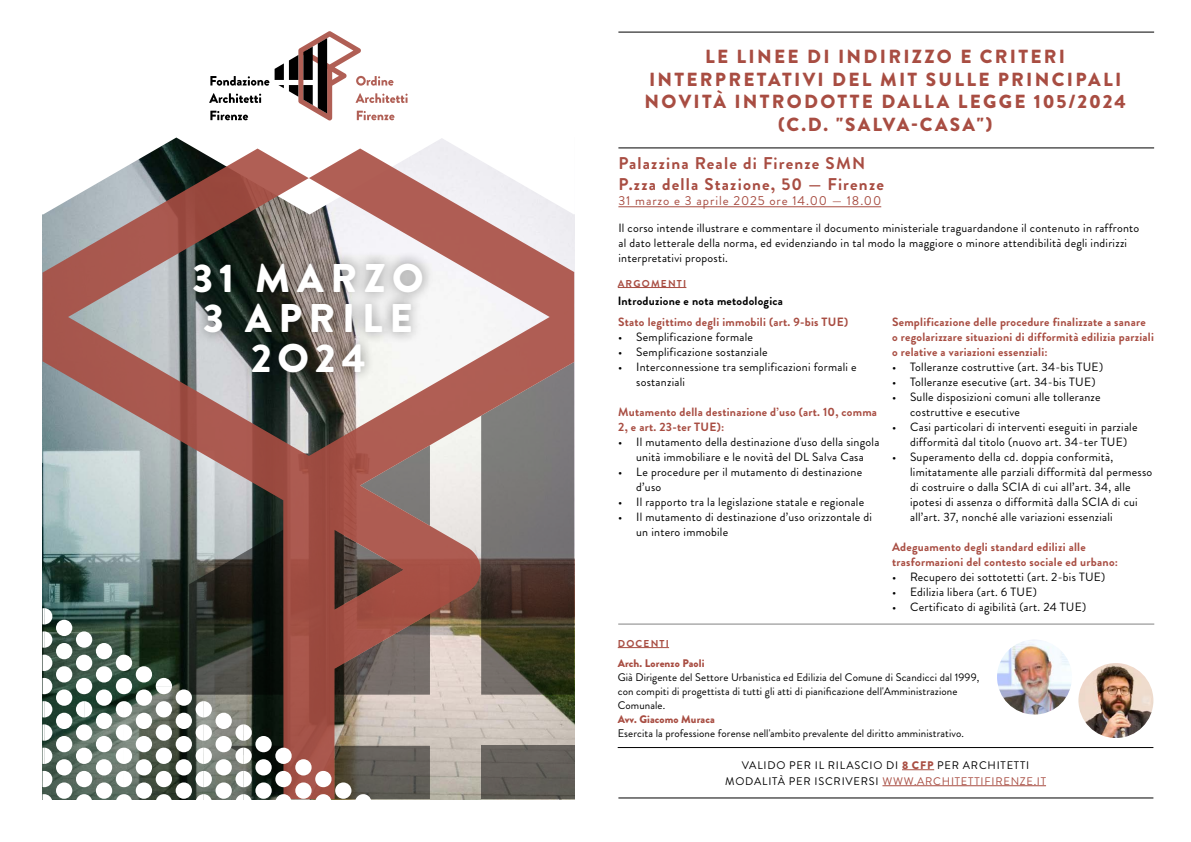
<style>
.page{position:relative;width:1191px;height:842px;background:#fff}
.page>*{position:absolute;margin:0;border:0;box-sizing:border-box;transform-origin:0 0}
.t1{font:900 40px/40px "Brandon Grotesque";letter-spacing:.17em;color:#fff;text-align:center}
.t2{font:900 19px/22.8px "Brandon Grotesque";letter-spacing:.12em;color:#a84d42;text-align:center}
.t3{font:700 17px/20.4px "Brandon Grotesque";letter-spacing:.07em;color:#a84d42}
.t4{font:13px "Brandon Grotesque";letter-spacing:.07em;color:#a84d42}
.t5{font:12px/15px "Brandon Grotesque";letter-spacing:.02em;color:#000}
.t6{font:700 12px/15px "Brandon Grotesque";letter-spacing:.02em;color:#a84d42}
.t7{font:700 12px "Brandon Grotesque";letter-spacing:.02em;color:#000}
.t8{font:11px/14px "Brandon Grotesque";letter-spacing:.01em;color:#000}
.t9{font:11px/16px "Brandon Grotesque";letter-spacing:.07em;color:#000;text-align:center}
.t10{font:900 11px "Brandon Grotesque";letter-spacing:.01em;color:#a84d42}
.t11{font:700 10px "Brandon Grotesque";letter-spacing:.12em;color:#a84d42}
.s1{font-weight:900;color:#a84d42}
.s2{color:#a84d42}
</style>
<div class="page">
<hr style="left:618px;top:32px;width:536px;height:1px;background:#000">
<hr style="left:618px;top:148px;width:536px;height:1px;background:#000">
<hr style="left:618px;top:797px;width:535px;height:1px;background:#000">
<hr style="left:617px;top:747px;width:536px;height:1px;background:#000">
<svg style="left:209px;top:31px;width:198px;height:89px"></svg>
<svg style="left:43px;top:148px;width:531px;height:651px;background:#9f8680"></svg>
<div style="left:295px;top:759px;width:16px;height:16px;background:#fff;border-radius:50%"></div>
<svg style="left:315px;top:746px;width:115px;height:54px;background:#766860"></svg>
<div style="left:295px;top:782px;width:16px;height:17px;background:#fff;border-radius:50%"></div>
<div style="left:96px;top:643px;width:16px;height:16px;background:#fff;border-radius:50%"></div>
<div style="left:96px;top:666px;width:16px;height:16px;background:#fff;border-radius:50%"></div>
<div style="left:96px;top:689px;width:16px;height:17px;background:#fff;border-radius:50%"></div>
<div style="left:96px;top:713px;width:16px;height:16px;background:#fff;border-radius:50%"></div>
<div style="left:96px;top:736px;width:16px;height:16px;background:#fff;border-radius:50%"></div>
<div style="left:96px;top:759px;width:16px;height:16px;background:#fff;border-radius:50%"></div>
<div style="left:96px;top:782px;width:16px;height:17px;background:#fff;border-radius:50%"></div>
<svg style="left:76px;top:631px;width:16px;height:17px"></svg>
<div style="left:56px;top:620px;width:16px;height:16px;background:#fff;border-radius:50%"></div>
<div style="left:56px;top:643px;width:16px;height:16px;background:#fff;border-radius:50%"></div>
<svg style="left:76px;top:655px;width:16px;height:16px"></svg>
<div style="left:56px;top:666px;width:16px;height:16px;background:#fff;border-radius:50%"></div>
<svg style="left:76px;top:678px;width:16px;height:16px"></svg>
<svg style="left:76px;top:701px;width:16px;height:16px"></svg>
<div style="left:56px;top:689px;width:16px;height:17px;background:#fff;border-radius:50%"></div>
<div style="left:76px;top:724px;width:16px;height:17px;background:#fff;border-radius:8px"></div>
<div style="left:56px;top:713px;width:16px;height:16px;background:#fff;border-radius:50%"></div>
<div style="left:76px;top:748px;width:16px;height:16px;background:#fff;border-radius:8px"></div>
<div style="left:56px;top:736px;width:16px;height:16px;background:#fff;border-radius:50%"></div>
<svg style="left:76px;top:771px;width:16px;height:16px"></svg>
<div style="left:56px;top:759px;width:16px;height:16px;background:#fff;border-radius:50%"></div>
<svg style="left:76px;top:794px;width:16px;height:6px"></svg>
<div style="left:56px;top:782px;width:16px;height:17px;background:#fff;border-radius:50%"></div>
<svg style="left:43px;top:608px;width:9px;height:16px"></svg>
<svg style="left:43px;top:631px;width:9px;height:17px"></svg>
<svg style="left:43px;top:655px;width:9px;height:16px"></svg>
<svg style="left:43px;top:678px;width:9px;height:16px"></svg>
<svg style="left:43px;top:701px;width:9px;height:16px"></svg>
<svg style="left:43px;top:724px;width:9px;height:17px"></svg>
<svg style="left:43px;top:748px;width:9px;height:16px"></svg>
<svg style="left:43px;top:771px;width:9px;height:16px"></svg>
<svg style="left:43px;top:794px;width:9px;height:6px"></svg>
<svg style="left:116px;top:530px;width:176px;height:270px"></svg>
<hr style="left:902px;top:769px;width:32px;height:1px;background:#a84d42">
<hr style="left:882px;top:785px;width:164px;height:1px;background:#a84d42">
<div style="left:182px;top:251px;width:253px;height:134px;background:#000;opacity:.5"></div>
<hr style="left:618px;top:206px;width:263px;height:1px;background:#a84d42">
<hr style="left:618px;top:624px;width:536px;height:1px;background:#000">
<hr style="left:618px;top:647px;width:51px;height:1px;background:#a84d42">
<img style="left:997px;top:640px;width:75px;height:74px;border-radius:37px">
<img style="left:1078px;top:663px;width:75px;height:75px;border-radius:37px">
<hr style="left:618px;top:287px;width:68px;height:1px;background:#a84d42">
<h1 class="t1" style="left:192px;top:258px;width:233px">31 MARZO<br>3 APRILE<br>2O24</h1>
<h2 class="t2" style="left:644px;top:45px;width:483px">LE LINEE DI INDIRIZZO E CRITERI INTERPRETATIVI DEL MIT SULLE PRINCIPALI NOVITÀ INTRODOTTE DALLA LEGGE 105/2024 (C.D. "SALVA-CASA")</h2>
<h3 class="t3" style="left:618px;top:154px;width:267px">Palazzina Reale di Firenze SMN<br>P.zza della Stazione, 50 — Firenze</h3>
<p class="t4" style="left:618px;top:192px;width:264px">31 marzo e 3 aprile 2025 ore 14.00 — 18.00</p>
<p class="t5" style="left:618px;top:220px;width:522px">Il corso intende illustrare e commentare il documento ministeriale traguardandone il contenuto in raffronto al dato letterale della norma, ed evidenziando in tal modo la maggiore o minore attendibilità degli indirizzi interpretativi proposti.</p>
<p class="t11" style="left:618px;top:276px;width:70px">ARGOMENTI</p>
<p class="t7" style="left:617px;top:292px;width:167px">Introduzione e nota metodologica</p>
<p class="t6" style="left:618px;top:315px;width:231px">Stato legittimo degli immobili (art. 9-bis TUE)</p>
<p class="t5" style="left:618px;top:330px;width:136px">• Semplificazione formale</p>
<p class="t5" style="left:618px;top:345px;width:151px">• Semplificazione sostanziale</p>
<p class="t5" style="left:636px;top:360px;width:222px;text-indent:-18px">• Interconnessione tra semplificazioni formali e sostanziali</p>
<p class="t6" style="left:618px;top:405px;width:260px">Mutamento della destinazione d’uso (art. 10, comma<br>2, e art. 23-ter TUE):</p>
<p class="t5" style="left:618px;top:435px;width:263px;text-align:center">• Il mutamento della destinazione d'uso della singola unità immobiliare e le novità del DL Salva Casa</p>
<p class="t5" style="left:636px;top:465px;width:227px;text-indent:-18px">• Le procedure per il mutamento di destinazione d’uso</p>
<p class="t5" style="left:618px;top:495px;width:247px">• Il rapporto tra la legislazione statale e regionale</p>
<p class="t5" style="left:636px;top:510px;width:237px;text-indent:-18px">• Il mutamento di destinazione d’uso orizzontale di un intero immobile</p>
<p class="t6" style="left:892px;top:315px;width:263px">Semplificazione delle procedure finalizzate a sanare o regolarizzare situazioni di difformità edilizia parziali o relative a variazioni essenziali:</p>
<p class="t5" style="left:892px;top:360px;width:212px">• Tolleranze costruttive (art. 34-bis TUE)</p>
<p class="t5" style="left:892px;top:375px;width:205px">• Tolleranze esecutive (art. 34-bis TUE)</p>
<p class="t5" style="left:910px;top:390px;width:192px;text-indent:-18px">• Sulle disposizioni comuni alle tolleranze costruttive e esecutive</p>
<p class="t5" style="left:910px;top:420px;width:229px;text-indent:-18px">• Casi particolari di interventi eseguiti in parziale difformità dal titolo (nuovo art. 34-ter TUE)</p>
<p class="t5" style="left:910px;top:450px;width:244px;text-indent:-18px">• Superamento della cd. doppia conformità, limitatamente alle parziali difformità dal permesso di costruire o dalla SCIA di cui all’art. 34, alle ipotesi di assenza o difformità dalla SCIA di cui all’art. 37, nonché alle variazioni essenziali</p>
<p class="t6" style="left:892px;top:540px;width:227px">Adeguamento degli standard edilizi alle trasformazioni del contesto sociale ed urbano:</p>
<p class="t5" style="left:892px;top:570px;width:215px">• Recupero dei sottotetti (art. 2-bis TUE)</p>
<p class="t5" style="left:892px;top:585px;width:146px">• Edilizia libera (art. 6 TUE)</p>
<p class="t5" style="left:892px;top:600px;width:196px">• Certificato di agibilità (art. 24 TUE)</p>
<p class="t11" style="left:618px;top:636px;width:53px">DOCENTI</p>
<p class="t10" style="left:617px;top:655px;width:88px">Arch. Lorenzo Paoli</p>
<p class="t8" style="left:617px;top:670px;width:363px">Già Dirigente del Settore Urbanistica ed Edilizia del Comune di Scandicci dal 1999, con compiti di progettista di tutti gli atti di pianificazione dell'Amministrazione<br>Comunale.</p>
<p class="t10" style="left:617px;top:711px;width:99px">Avv. Giacomo Muraca</p>
<p class="t8" style="left:617px;top:726px;width:348px">Esercita la professione forense nell'ambito prevalente del diritto amministrativo.</p>
<p class="t9" style="left:725px;top:757px;width:322px">VALIDO PER IL RILASCIO DI <span class="s1">8 CFP</span> PER ARCHITETTI<br>MODALITÀ PER ISCRIVERSI <span class="s2">WWW.ARCHITETTIFIRENZE.IT</span></p>
</div>
